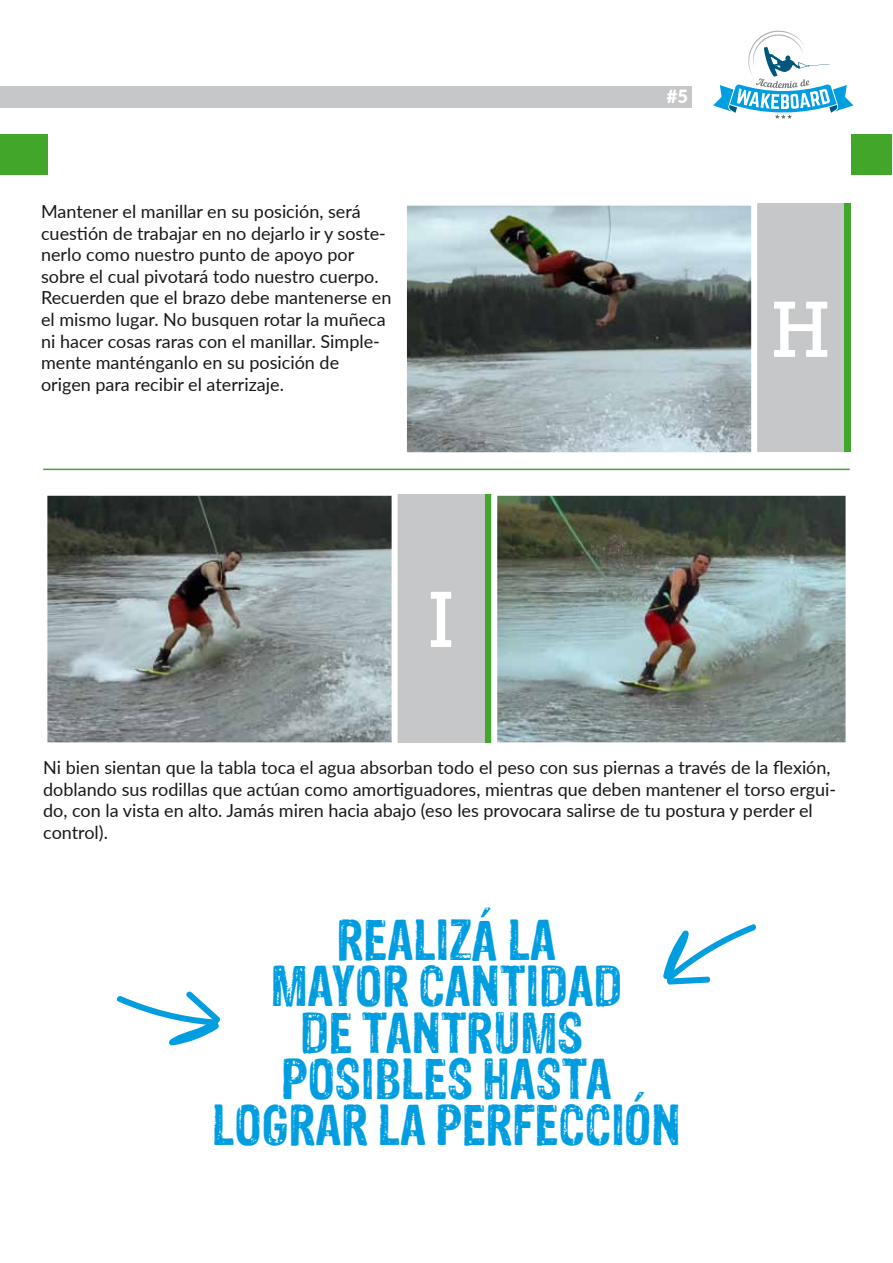
<style>
.page{position:relative;width:893px;height:1263px;background:#fff}
.page>*{position:absolute;margin:0;border:0;box-sizing:border-box;transform-origin:0 0}
.t1{font:75px "Rockwell";color:#fff}
.t2{font:47.25px/46.2px "Sans Culottes";color:#009ee0;text-align:center}
.t3{font:900 18.3px "Lato";color:#fff}
.t4{font:18px/21.6px "Lato";color:#1a171b}
</style>
<div class="page">
<div style="left:0;top:86px;width:691px;height:22px;background:#c6c7c8"></div>
<svg style="left:713px;top:30px;width:140px;height:89px"></svg>
<div style="left:851px;top:134px;width:40px;height:41px;background:#41a62a"></div>
<div style="left:0;top:134px;width:48px;height:41px;background:#41a62a"></div>
<div style="left:751px;top:204px;width:93px;height:248px;background:#c6c7c8"></div>
<div style="left:844px;top:204px;width:7px;height:248px;background:#41a62a"></div>
<svg style="left:406px;top:204px;width:351px;height:249px;background:#8b9699"></svg>
<hr style="left:43px;top:469px;width:807px;height:1px;background:#41a62a">
<div style="left:391px;top:494px;width:94px;height:248px;background:#c6c7c8"></div>
<div style="left:485px;top:494px;width:6px;height:248px;background:#41a62a"></div>
<svg style="left:47px;top:494px;width:351px;height:249px;background:#7d8484"></svg>
<img style="left:491px;top:494px;width:355px;height:249px">
<svg style="left:663px;top:924px;width:94px;height:61px"></svg>
<svg style="left:116px;top:991px;width:104px;height:55px"></svg>
<p class="t4" style="left:41px;top:200px;width:352px">Mantener el manillar en su posición, será cuestión de trabajar en no dejarlo ir y soste&shy;nerlo como nuestro punto de apoyo por sobre el cual pivotará todo nuestro cuerpo.<br>Recuerden que el brazo debe mantenerse en el mismo lugar. No busquen rotar la muñeca ni hacer cosas raras con el manillar. Simple&shy;mente manténganlo en su posición de origen para recibir el aterrizaje.</p>
<h1 class="t1" style="left:428px;top:573px;width:27px">I</h1>
<p class="t3" style="left:667px;top:83px;width:23px">#5</p>
<h1 class="t1" style="left:772px;top:283px;width:59px">H</h1>
<p class="t4" style="left:43px;top:756px;width:794px">Ni bien sientan que la tabla toca el agua absorban todo el peso con sus piernas a través de la flexión, doblando sus rodillas que actúan como amortiguadores, mientras que deben mantener el torso ergui&shy;do, con la vista en alto. Jamás miren hacia abajo (eso les provocara salirse de tu postura y perder el control).</p>
<h2 class="t2" style="left:212px;top:916px;width:470px">REALIZÁ LA<br>MAYOR CANTIDAD<br>DE TANTRUMS<br>POSIBLES HASTA<br>LOGRAR LA PERFECCIÓN</h2>
</div>
